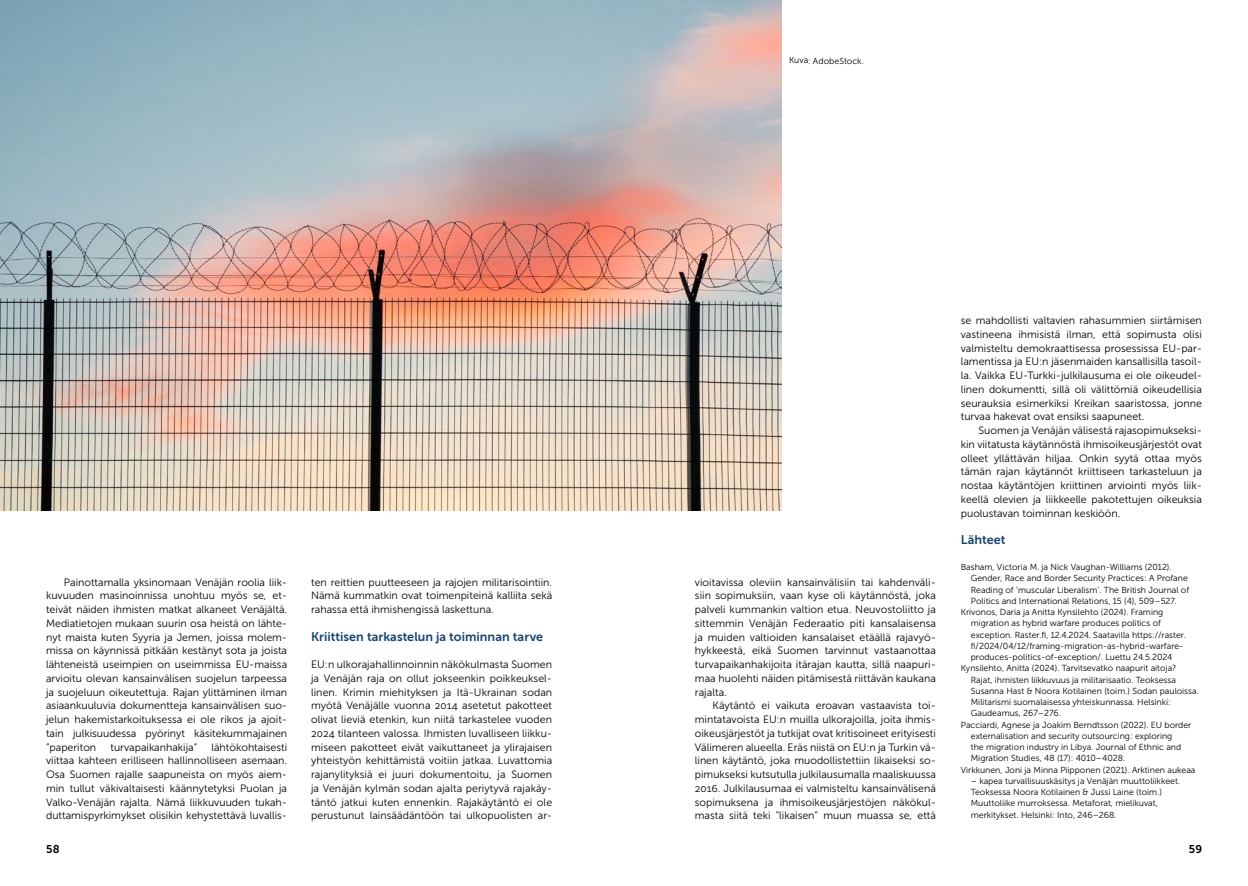
<style>
.page{position:relative;width:1248px;height:886px;background:#fff}
.page>*{position:absolute;margin:0;border:0;box-sizing:border-box;transform-origin:0 0}
.t1{font:12.5px "Museo Sans 700";letter-spacing:.005em;color:#154575}
.t2{font:11.25px "Museo Sans 700";color:#000}
.t3{font:10.62px/13.8px "Museo Sans 300";color:#000;text-align:justify}
.t4{font:10.62px/13.8px "Museo Sans 300";letter-spacing:.005em;color:#000101;text-align:justify}
.t5{font:8.75px/11.2px "Museo Sans 300";color:#000}
</style>
<div class="page">
<img style="left:0;top:0;width:781px;height:510px">
<p class="t3" style="left:46px;top:575px;width:242px;text-indent:18px">Painottamalla yksinomaan Venäjän roolia liik&shy;kuvuuden masinoinnissa unohtuu myös se, et&shy;teivät näiden ihmisten matkat alkaneet Venäjältä.<br>Mediatietojen mukaan suurin osa heistä on lähte&shy;nyt maista kuten Syyria ja Jemen, joissa molem&shy;missa on käynnissä pitkään kestänyt sota ja joista lähteneistä useimpien on useimmissa EU-maissa arvioitu olevan kansainvälisen suojelun tarpeessa ja suojeluun oikeutettuja. Rajan ylittäminen ilman asiaankuuluvia dokumentteja kansainvälisen suo&shy;jelun hakemistarkoituksessa ei ole rikos ja ajoit&shy;tain julkisuudessa pyörinyt käsitekummajainen ”paperiton</p>
<p class="t3" style="left:110px;top:740px;width:88px">turvapaikanhakija”</p>
<p class="t3" style="left:46px;top:740px;width:242px;text-indent:165px">lähtökohtaisesti viittaa kahteen erilliseen hallinnolliseen asemaan.<br>Osa Suomen rajalle saapuneista on myös aiem&shy;min tullut väkivaltaisesti käännytetyksi Puolan ja Valko-Venäjän rajalta. Nämä liikkuvuuden tukah&shy;duttamispyrkimykset olisikin kehystettävä luvallis-</p>
<p class="t3" style="left:311px;top:575px;width:242px">ten reittien puutteeseen ja rajojen militarisointiin.<br>Nämä kummatkin ovat toimenpiteinä kalliita sekä rahassa että ihmishengissä laskettuna.</p>
<p class="t1" style="left:311px;top:629px;width:233px">Kriittisen tarkastelun ja toiminnan tarve</p>
<p class="t4" style="left:311px;top:657px;width:242px">EU:n ulkorajahallinnoinnin näkökulmasta Suomen ja Venäjän raja on ollut jokseenkin poikkeuksel&shy;linen. Krimin miehityksen ja Itä-Ukrainan sodan myötä Venäjälle vuonna 2014 asetetut pakotteet olivat lieviä etenkin, kun niitä tarkastelee vuoden 2024 tilanteen valossa. Ihmisten luvalliseen liikku&shy;miseen pakotteet eivät vaikuttaneet ja ylirajaisen yhteistyön kehittämistä voitiin jatkaa. Luvattomia rajanylityksiä ei juuri dokumentoitu, ja Suomen ja Venäjän kylmän sodan ajalta periytyvä rajakäy&shy;täntö jatkui kuten ennenkin. Rajakäytäntö ei ole perustunut lainsäädäntöön tai ulkopuolisten ar-</p>
<p class="t5" style="left:789px;top:54px;width:76px;rotate:1deg">Kuva: AdobeStock.</p>
<p class="t4" style="left:694px;top:575px;width:242px">vioitavissa oleviin kansainvälisiin tai kahdenväli&shy;siin sopimuksiin, vaan kyse oli käytännöstä, joka palveli kummankin valtion etua. Neuvostoliitto ja sittemmin Venäjän Federaatio piti kansalaisensa ja muiden valtioiden kansalaiset etäällä rajavyö&shy;hykkeestä, eikä Suomen tarvinnut vastaanottaa turvapaikanhakijoita itärajan kautta, sillä naapuri&shy;maa huolehti näiden pitämisestä riittävän kaukana rajalta.</p>
<p class="t3" style="left:694px;top:699px;width:242px;text-indent:18px">Käytäntö ei vaikuta eroavan vastaavista toi&shy;mintatavoista EU:n muilla ulkorajoilla, joita ihmis&shy;oikeusjärjestöt ja tutkijat ovat kritisoineet erityisesti Välimeren alueella. Eräs niistä on EU:n ja Turkin vä&shy;linen käytäntö, joka muodollistettiin likaiseksi so&shy;pimukseksi kutsutulla julkilausumalla maaliskuussa 2016. Julkilausumaa ei valmisteltu kansainvälisenä sopimuksena ja ihmisoikeusjärjestöjen näkökul&shy;masta siitä teki ”likaisen” muun muassa se, että</p>
<p class="t3" style="left:960px;top:314px;width:242px">se mahdollisti valtavien rahasummien siirtämisen vastineena ihmisistä ilman, että sopimusta olisi valmisteltu demokraattisessa prosessissa EU-par&shy;lamentissa ja EU:n jäsenmaiden kansallisilla tasoil&shy;la. Vaikka EU-Turkki-julkilausuma ei ole oikeudel&shy;linen dokumentti, sillä oli välittömiä oikeudellisia seurauksia esimerkiksi Kreikan saaristossa, jonne turvaa hakevat ovat ensiksi saapuneet.</p>
<p class="t3" style="left:960px;top:424px;width:242px;text-indent:18px">Suomen ja Venäjän välisestä rajasopimukseksi&shy;kin viitatusta käytännöstä ihmisoikeusjärjestöt ovat olleet yllättävän hiljaa. Onkin syytä ottaa myös tämän rajan käytännöt kriittiseen tarkasteluun ja nostaa käytäntöjen kriittinen arviointi myös liik&shy;keellä olevien ja liikkeelle pakotettujen oikeuksia puolustavan toiminnan keskiöön.</p>
<p class="t1" style="left:960px;top:533px;width:46px">Lähteet</p>
<p class="t5" style="left:960px;top:561px;width:212px">Basham, Victoria M. ja Nick Vaughan-Williams (2012).</p>
<p class="t5" style="left:970px;top:573px;width:218px">Gender, Race and Border Security Practices: A Profane</p>
<p class="t5" style="left:970px;top:584px;width:220px">Reading of ‘muscular Liberalism’. The British Journal of</p>
<p class="t5" style="left:970px;top:595px;width:207px">Politics and International Relations, 15 (4), 509–527.</p>
<p class="t5" style="left:960px;top:606px;width:204px">Krivonos, Daria ja Anitta Kynsilehto (2024). Framing</p>
<p class="t5" style="left:970px;top:618px;width:191px">migration as hybrid warfare produces politics of</p>
<p class="t5" style="left:970px;top:629px;width:216px">exception. Raster.fi, 12.4.2024. Saatavilla https://raster.</p>
<p class="t5" style="left:970px;top:640px;width:214px">fi/2024/04/12/framing-migration-as-hybrid-warfare-</p>
<p class="t5" style="left:970px;top:651px;width:203px">produces-politics-of-exception/. Luettu 24.5.2024</p>
<p class="t5" style="left:960px;top:663px;width:217px">Kynsilehto, Anitta (2024). Tarvitsevatko naapurit aitoja?</p>
<p class="t5" style="left:970px;top:674px;width:207px">Rajat, ihmisten liikkuvuus ja militarisaatio. Teoksessa</p>
<p class="t5" style="left:970px;top:685px;width:229px">Susanna Hast &amp; Noora Kotilainen (toim.) Sodan pauloissa.</p>
<p class="t5" style="left:970px;top:696px;width:201px">Militarismi suomalaisessa yhteiskunnassa. Helsinki:</p>
<p class="t5" style="left:970px;top:708px;width:92px">Gaudeamus, 267–276.</p>
<p class="t5" style="left:960px;top:719px;width:232px">Pacciardi, Agnese ja Joakim Berndtsson (2022). EU border</p>
<p class="t5" style="left:970px;top:730px;width:203px">externalisation and security outsourcing: exploring</p>
<p class="t5" style="left:970px;top:741px;width:212px">the migration industry in Libya. Journal of Ethnic and</p>
<p class="t5" style="left:970px;top:753px;width:156px">Migration Studies, 48 (17): 4010–4028.</p>
<p class="t5" style="left:960px;top:764px;width:236px">Virkkunen, Joni ja Minna Piipponen (2021). Arktinen aukeaa</p>
<p class="t5" style="left:970px;top:775px;width:211px">– kapea turvallisuuskäsitys ja Venäjän muuttoliikkeet.<br>Teoksessa Noora Kotilainen &amp; Jussi Laine (toim.)<br>Muuttoliike murroksessa. Metaforat, mielikuvat, merkitykset. Helsinki: Into, 246–268.</p>
<p class="t2" style="left:46px;top:843px;width:15px">58</p>
<p class="t2" style="left:1188px;top:843px;width:15px">59</p>
</div>
